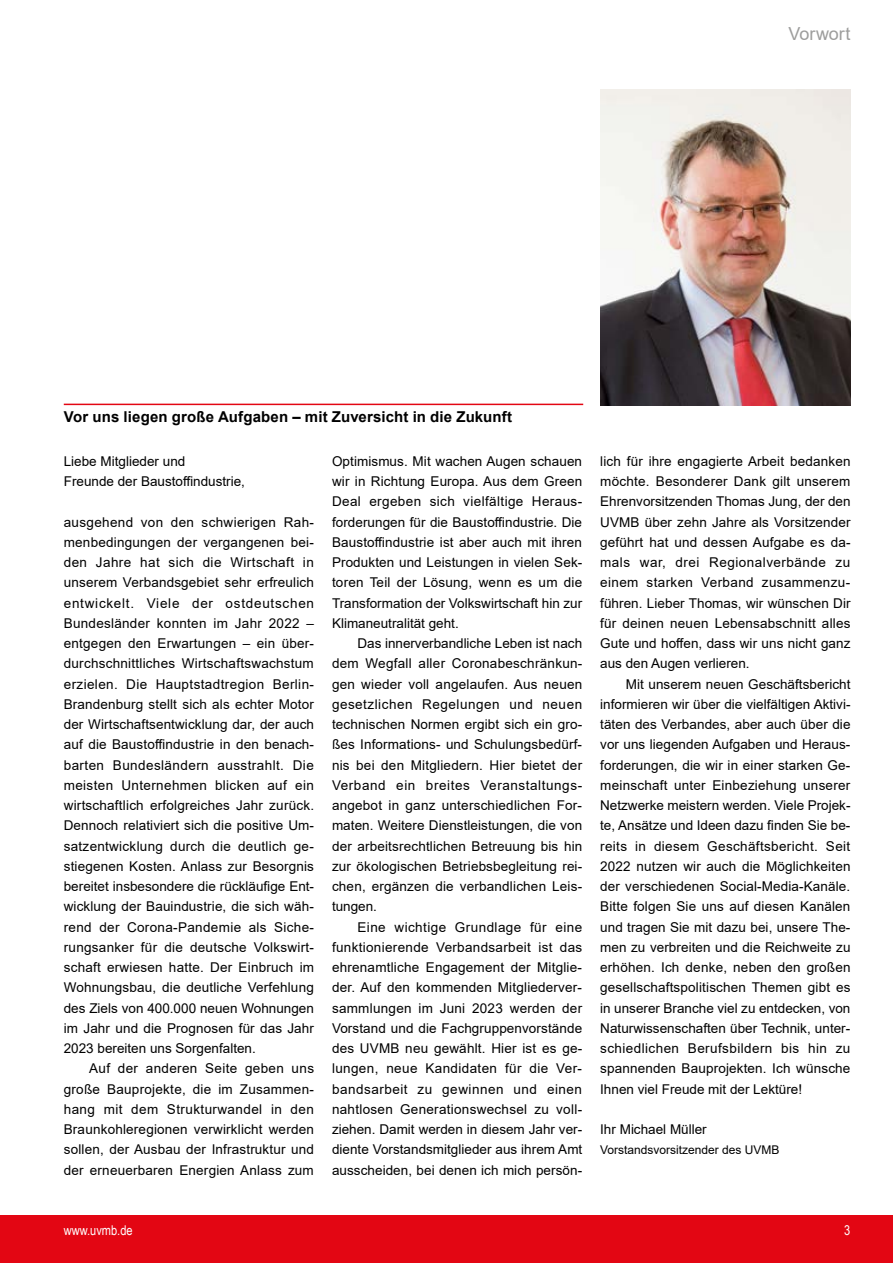
<style>
.page{position:relative;width:893px;height:1263px;background:#fff}
.page>*{position:absolute;margin:0;border:0;box-sizing:border-box;transform-origin:0 0}
.t1{font:18px "Arial";color:#9d9d9c}
.t2{font:700 15px "Arial";letter-spacing:.01em;color:#000}
.t3{font:13.5px/20.2px "Arial";color:#000;text-align:justify}
.t4{font:13.5px "Arial Narrow";color:#fff}
.t5{font:12px "Arial";color:#000}
</style>
<div class="page">
<div style="left:0;top:1215px;width:893px;height:48px;background:#e30613"></div>
<hr style="left:64px;top:404px;width:519px;height:1px;background:#e30613">
<img style="left:600px;top:89px;width:250px;height:316px">
<h1 class="t1" style="left:788px;top:22px;width:64px">Vorwort</h1>
<p class="t2" style="left:64px;top:406px;width:450px">Vor uns liegen große Aufgaben – mit Zuversicht in die Zukunft</p>
<p class="t3" style="left:64px;top:451px;width:183px">Liebe Mitglieder und<br>Freunde der Baustoffindustrie,</p>
<p class="t3" style="left:64px;top:512px;width:252px">ausgehend von den schwierigen Rah&shy;menbedingungen der vergangenen bei&shy;den Jahre hat sich die Wirtschaft in unserem Verbandsgebiet sehr erfreulich entwickelt. Viele der ostdeutschen Bundesländer konnten im Jahr 2022 – entgegen den Erwartungen – ein über&shy;durchschnittliches Wirtschaftswachstum erzielen. Die Hauptstadtregion Berlin-Brandenburg stellt sich als echter Motor der Wirtschaftsentwicklung dar, der auch auf die Baustoffindustrie in den benach&shy;barten Bundesländern ausstrahlt. Die meisten Unternehmen blicken auf ein wirtschaftlich erfolgreiches Jahr zurück.<br>Dennoch relativiert sich die positive Um&shy;satzentwicklung durch die deutlich ge&shy;stiegenen Kosten. Anlass zur Besorgnis bereitet insbesondere die rückläufige Ent&shy;wicklung der Bauindustrie, die sich wäh&shy;rend der Corona-Pandemie als Siche&shy;rungsanker für die deutsche Volkswirt&shy;schaft erwiesen hatte. Der Einbruch im Wohnungsbau, die deutliche Verfehlung des Ziels von 400.000 neuen Wohnungen im Jahr und die Prognosen für das Jahr 2023 bereiten uns Sorgenfalten.</p>
<p class="t3" style="left:64px;top:1058px;width:252px;text-indent:26px">Auf der anderen Seite geben uns große Bauprojekte, die im Zusammen&shy;hang mit dem Strukturwandel in den Braunkohleregionen verwirklicht werden sollen, der Ausbau der Infrastruktur und der erneuerbaren Energien Anlass zum</p>
<p class="t3" style="left:332px;top:451px;width:252px">Optimismus. Mit wachen Augen schauen wir in Richtung Europa. Aus dem Green Deal ergeben sich vielfältige Heraus&shy;forderungen für die Baustoffindustrie. Die Baustoffindustrie ist aber auch mit ihren Produkten und Leistungen in vielen Sek&shy;toren Teil der Lösung, wenn es um die Transformation der Volkswirtschaft hin zur Klimaneutralität geht.</p>
<p class="t3" style="left:332px;top:633px;width:252px;text-indent:26px">Das innerverbandliche Leben ist nach dem Wegfall aller Coronabeschränkun&shy;gen wieder voll angelaufen. Aus neuen gesetzlichen Regelungen und neuen technischen Normen ergibt sich ein gro&shy;ßes Informations- und Schulungsbedürf&shy;nis bei den Mitgliedern. Hier bietet der Verband ein breites Veranstaltungs&shy;angebot in ganz unterschiedlichen For&shy;maten. Weitere Dienstleistungen, die von der arbeitsrechtlichen Betreuung bis hin zur ökologischen Betriebsbegleitung rei&shy;chen, ergänzen die verbandlichen Leis&shy;tungen.</p>
<p class="t3" style="left:332px;top:917px;width:252px;text-indent:26px">Eine wichtige Grundlage für eine funktionierende Verbandsarbeit ist das ehrenamtliche Engagement der Mitglie&shy;der. Auf den kommenden Mitgliederver&shy;sammlungen im Juni 2023 werden der Vorstand und die Fachgruppenvorstände des UVMB neu gewählt. Hier ist es ge&shy;lungen, neue Kandidaten für die Ver&shy;bandsarbeit zu gewinnen und einen nahtlosen Generationswechsel zu voll&shy;ziehen. Damit werden in diesem Jahr ver&shy;diente Vorstandsmitglieder aus ihrem Amt ausscheiden, bei denen ich mich persön-</p>
<p class="t3" style="left:600px;top:451px;width:252px">lich für ihre engagierte Arbeit bedanken möchte. Besonderer Dank gilt unserem Ehrenvorsitzenden Thomas Jung, der den UVMB über zehn Jahre als Vorsitzender geführt hat und dessen Aufgabe es da&shy;mals war, drei Regionalverbände zu einem starken Verband zusammenzu&shy;führen. Lieber Thomas, wir wünschen Dir für deinen neuen Lebensabschnitt alles Gute und hoffen, dass wir uns nicht ganz aus den Augen verlieren.</p>
<p class="t3" style="left:600px;top:674px;width:252px;text-indent:26px">Mit unserem neuen Geschäftsbericht informieren wir über die vielfältigen Aktivi&shy;täten des Verbandes, aber auch über die vor uns liegenden Aufgaben und Heraus&shy;forderungen, die wir in einer starken Ge&shy;meinschaft unter Einbeziehung unserer Netzwerke meistern werden. Viele Projek&shy;te, Ansätze und Ideen dazu finden Sie be&shy;reits in diesem Geschäftsbericht. Seit 2022 nutzen wir auch die Möglichkeiten der verschiedenen Social-Media-Kanäle.<br>Bitte folgen Sie uns auf diesen Kanälen und tragen Sie mit dazu bei, unsere The&shy;men zu verbreiten und die Reichweite zu erhöhen. Ich denke, neben den großen gesellschaftspolitischen Themen gibt es in unserer Branche viel zu entdecken, von Naturwissenschaften über Technik, unter&shy;schiedlichen Berufsbildern bis hin zu spannenden Bauprojekten. Ich wünsche Ihnen viel Freude mit der Lektüre!</p>
<p class="t3" style="left:600px;top:1119px;width:108px">Ihr Michael Müller</p>
<p class="t5" style="left:600px;top:1142px;width:181px">Vorstandsvorsitzender des UVMB</p>
<p class="t4" style="left:64px;top:1221px;width:70px">www.uvmb.de</p>
<p class="t4" style="left:844px;top:1221px;width:8px">3</p>
</div>
